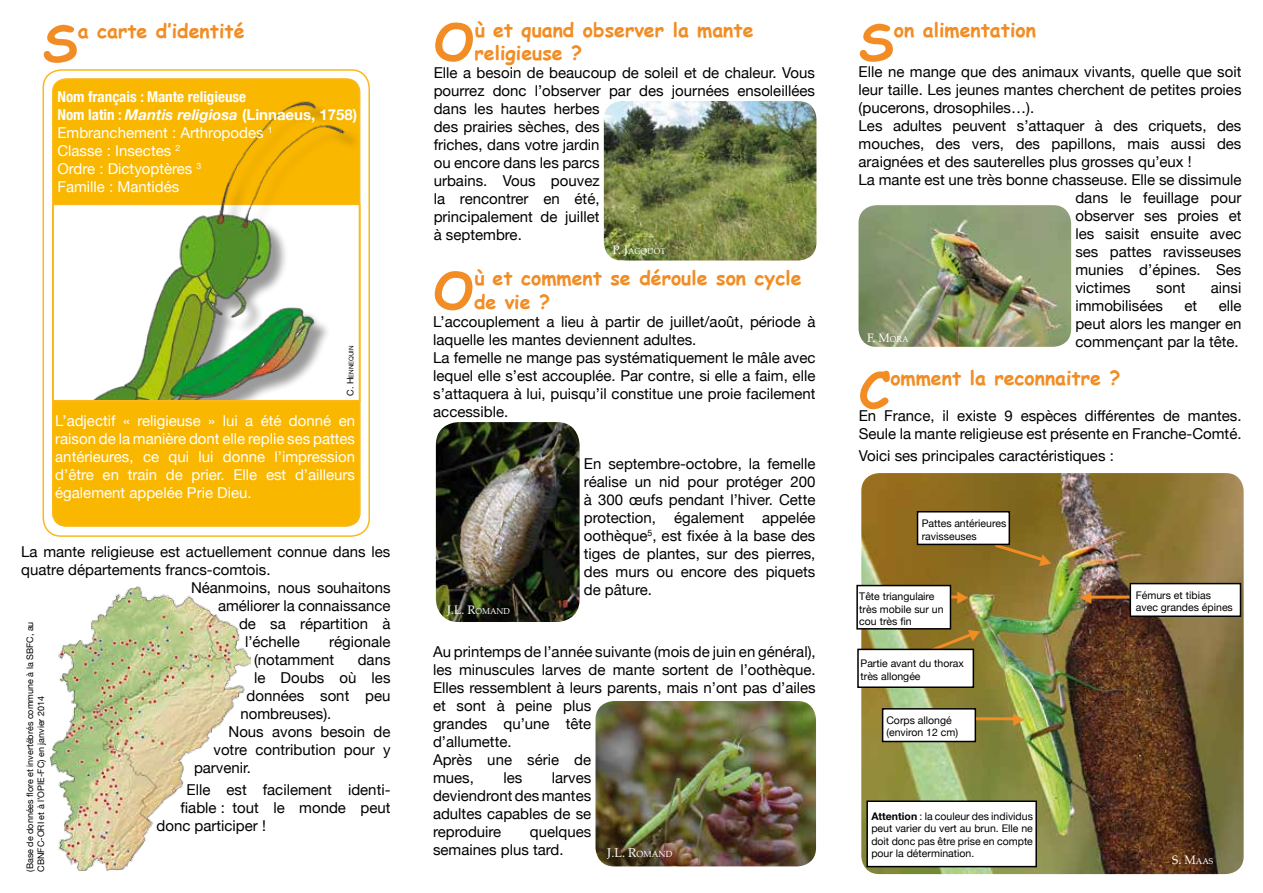
<style>
.page{position:relative;width:1263px;height:893px;background:#fff}
.page>*{position:absolute;margin:0;border:0;box-sizing:border-box;transform-origin:0 0}
.t1{font:700 51px "Comic Sans MS";color:#f18d24}
.t2{font:700 19.5px/23.4px "Comic Sans MS";color:#f18d24}
.t3{font:15px/18px "Helvetica Neue";color:#000}
.t4{font:15px/18px "Helvetica Neue";color:#fff;text-align:justify}
.t5{font:12.45px "Palatino";color:#fff}
.t6{font:12px "Palatino";color:#fff}
.t7{font:10.5px/12.6px "Helvetica Neue";color:#000}
.t8{font:9px/10.8px "Helvetica Neue";color:#000}
.t9{font:8.4px "Palatino";color:#fff}
.t10{font:6.3px "Helvetica Neue";color:#000}
.s1{font-weight:700;font-stretch:condensed}
.s2{font-weight:700;font-style:italic}
.s3{font-weight:700}
.s4{font-size:9px}
.s5{font-size:12px}
.s6{font-size:8.4px}
.s7{font-size:8.7px}
</style>
<div class="page">
<img style="left:858px;top:205px;width:213px;height:142px">
<img style="left:50px;top:586px;width:200px;height:285px">
<img style="left:436px;top:422px;width:144px;height:200px">
<img style="left:595px;top:701px;width:221px;height:165px">
<div style="left:43px;top:69px;width:327px;height:468px;border:2px solid #fab81c;border-radius:18px"></div>
<svg style="left:52px;top:78px;width:15px;height:321px"></svg>
<img style="left:67px;top:78px;width:300px;height:321px">
<div style="left:52px;top:399px;width:309px;height:128px;background:#fab700"></div>
<img style="left:604px;top:101px;width:212px;height:160px">
<img style="left:861px;top:473px;width:383px;height:401px">
<hr style="left:1090px;top:596px;width:49px;height:3px;background:#f18d24">
<div style="left:857px;top:649px;width:117px;height:39px;background:#fff;border:2px solid #000"></div>
<div style="left:882px;top:708px;width:94px;height:34px;background:#fff;border:2px solid #000"></div>
<div style="left:1129px;top:583px;width:112px;height:34px;background:#fff;border:2px solid #000"></div>
<div style="left:917px;top:511px;width:93px;height:34px;background:#fff;border:2px solid #000"></div>
<svg style="left:951px;top:595px;width:6px;height:4px"></svg>
<hr style="left:976px;top:717px;width:38px;height:3px;background:#f18d24">
<div style="left:856px;top:585px;width:95px;height:45px;background:#fff;border:2px solid #000"></div>
<div style="left:866px;top:800px;width:171px;height:67px;background:#fff;border:2px solid #000"></div>
<svg style="left:922px;top:625px;width:61px;height:31px"></svg>
<svg style="left:1080px;top:591px;width:11px;height:13px"></svg>
<svg style="left:992px;top:542px;width:61px;height:27px;background:#8f7028"></svg>
<svg style="left:957px;top:591px;width:11px;height:13px"></svg>
<svg style="left:1013px;top:713px;width:11px;height:13px"></svg>
<h1 class="t1" style="left:43px;top:5px;width:37px">S</h1>
<h2 class="t2" style="left:78px;top:18px;width:168px">a carte d’identité</h2>
<p class="t4" style="left:57px;top:87px;width:301px;text-align:left"><span class="s1">Nom français : Mante religieuse<br>Nom latin :</span> <span class="s2">Mantis religiosa</span> <span class="s3">(Linnaeus, 1758)<br></span>Embranchement : Arthropodes <sup>1<br></sup>Classe : Insectes <sup>2<br></sup>Ordre : Dictyoptères <sup>3<br></sup>Famille : Mantidés</p>
<p class="t10" style="left:347px;top:396px;width:52px;rotate:-90deg"><span class="s4">C.</span> <span class="s4">H</span>ennequin</p>
<p class="t4" style="left:55px;top:411px;width:301px">L’adjectif « religieuse » lui a été donné en raison de la manière dont elle replie ses pattes antérieures, ce qui lui donne l’impression d’être en train de prier. Elle est d’ailleurs également appelée Prie Dieu.</p>
<p class="t3" style="left:21px;top:543px;width:371px">La mante religieuse est actuellement connue dans les quatre départements francs-comtois.</p>
<p class="t8" style="left:25px;top:872px;width:252px;rotate:-90deg">(Base de données flore et invertébrés commune à la SBFC, au<br>CBNFC-ORI et à l’OPIE-FC) en janvier 2014</p>
<p class="t3" style="left:191px;top:578px;width:201px">Néanmoins, nous souhaitons</p>
<p class="t3" style="left:218px;top:596px;width:174px">améliorer la connaissance</p>
<p class="t3" style="left:239px;top:614px;width:153px">de sa répartition à</p>
<p class="t3" style="left:245px;top:632px;width:56px">l’échelle</p>
<p class="t3" style="left:254px;top:632px;width:138px;text-indent:75px">régionale (notamment</p>
<p class="t3" style="left:358px;top:650px;width:34px">dans</p>
<p class="t3" style="left:254px;top:668px;width:138px">le Doubs où les</p>
<p class="t3" style="left:247px;top:686px;width:145px">données sont peu</p>
<p class="t3" style="left:241px;top:704px;width:92px">nombreuses).</p>
<p class="t3" style="left:229px;top:722px;width:163px">Nous avons besoin de</p>
<p class="t3" style="left:214px;top:740px;width:179px">votre contribution pour y</p>
<p class="t3" style="left:194px;top:758px;width:58px">parvenir.</p>
<p class="t3" style="left:187px;top:780px;width:205px">Elle est facilement identi-</p>
<p class="t3" style="left:181px;top:798px;width:212px">fiable : tout le monde peut</p>
<p class="t3" style="left:157px;top:816px;width:111px">donc participer !</p>
<h1 class="t1" style="left:434px;top:4px;width:42px">O</h1>
<h2 class="t2" style="left:474px;top:17px;width:281px">ù et quand observer la mante religieuse ?</h2>
<p class="t3" style="left:434px;top:64px;width:383px">Elle a besoin de beaucoup de soleil et de chaleur. Vous pourrez donc l’observer par des journées ensoleillées dans les hautes herbes<br>des prairies sèches, des<br>friches, dans votre jardin<br>ou encore dans les parcs<br>urbains. Vous pouvez<br>la rencontrer en été,<br>principalement de juillet<br>à septembre.</p>
<p class="t9" style="left:612px;top:244px;width:55px"><span class="s5">P. J</span>ACQUOT</p>
<h1 class="t1" style="left:433px;top:253px;width:42px">O</h1>
<h2 class="t2" style="left:474px;top:266px;width:329px">ù et comment se déroule son cycle de vie ?</h2>
<p class="t3" style="left:433px;top:312px;width:384px">L’accouplement a lieu à partir de juillet/août, période à laquelle les mantes deviennent adultes.<br>La femelle ne mange pas systématiquement le mâle avec lequel elle s’est accouplée. Par contre, si elle a faim, elle s’attaquera à lui, puisqu’il constitue une proie facilement accessible.</p>
<p class="t6" style="left:447px;top:600px;width:64px">J.L. R<span class="s6">OMAND</span></p>
<p class="t3" style="left:584px;top:454px;width:233px;text-align:justify">En septembre-octobre, la femelle réalise un nid pour protéger 200 à 300 œufs pendant l’hiver. Cette protection, également appelée oothèque<sup>5</sup>, est fixée à la base des tiges de plantes, sur des pierres, des murs ou encore des piquets de pâture.</p>
<p class="t3" style="left:433px;top:643px;width:384px">Au printemps de l’année suivante (mois de juin en général), les minuscules larves de mante sortent de l’oothèque.<br>Elles ressemblent à leurs parents, mais n’ont pas d’ailes et sont à peine plus<br>grandes qu’une tête<br>d’allumette.<br>Après une série de<br>mues,</p>
<p class="t3" style="left:433px;top:769px;width:160px;text-align:justify;text-indent:119px">larves deviendront des mantes adultes capables de se reproduire</p>
<p class="t3" style="left:503px;top:769px;width:20px">les</p>
<p class="t3" style="left:433px;top:823px;width:160px;text-indent:97px">quelques semaines plus tard.</p>
<p class="t5" style="left:607px;top:842px;width:67px">J.L. R<span class="s7">OMAND</span></p>
<h1 class="t1" style="left:858px;top:4px;width:37px">S</h1>
<h2 class="t2" style="left:894px;top:17px;width:143px">on alimentation</h2>
<p class="t3" style="left:858px;top:63px;width:384px">Elle ne mange que des animaux vivants, quelle que soit</p>
<p class="t3" style="left:858px;top:81px;width:384px">leur taille. Les jeunes mantes cherchent de petites proies</p>
<p class="t3" style="left:858px;top:99px;width:177px">(pucerons, drosophiles…).</p>
<p class="t3" style="left:858px;top:117px;width:384px">Les adultes peuvent s’attaquer à des criquets, des</p>
<p class="t3" style="left:858px;top:135px;width:384px">mouches, des vers, des papillons, mais aussi des</p>
<p class="t3" style="left:858px;top:153px;width:335px">araignées et des sauterelles plus grosses qu’eux !</p>
<p class="t3" style="left:858px;top:171px;width:384px">La mante est une très bonne chasseuse. Elle se dissimule</p>
<p class="t3" style="left:1075px;top:189px;width:168px">dans le feuillage pour</p>
<p class="t3" style="left:1075px;top:207px;width:168px">observer ses proies et</p>
<p class="t3" style="left:1075px;top:225px;width:168px">les saisit ensuite avec</p>
<p class="t3" style="left:1075px;top:243px;width:168px">ses pattes ravisseuses</p>
<p class="t3" style="left:1075px;top:261px;width:168px">munies d’épines. Ses</p>
<p class="t3" style="left:1075px;top:279px;width:57px">victimes</p>
<p class="t3" style="left:1156px;top:279px;width:31px">sont</p>
<p class="t3" style="left:1211px;top:279px;width:32px">ainsi</p>
<p class="t3" style="left:1075px;top:297px;width:89px">immobilisées</p>
<p class="t3" style="left:1184px;top:297px;width:14px">et</p>
<p class="t3" style="left:1075px;top:297px;width:168px;text-align:justify;text-indent:143px">elle peut alors les manger en commençant par la tête.</p>
<p class="t6" style="left:867px;top:328px;width:43px">F. M<span class="s6">ORA</span></p>
<h1 class="t1" style="left:859px;top:352px;width:33px">C</h1>
<h2 class="t2" style="left:890px;top:366px;width:232px">omment la reconnaitre ?</h2>
<p class="t3" style="left:859px;top:407px;width:384px">En France, il existe 9 espèces différentes de mantes.<br>Seule la mante religieuse est présente en Franche-Comté.</p>
<p class="t3" style="left:859px;top:447px;width:257px">Voici ses principales caractéristiques :</p>
<p class="t7" style="left:922px;top:517px;width:86px">Pattes antérieures ravisseuses</p>
<p class="t7" style="left:859px;top:590px;width:86px">Tête triangulaire très mobile sur un cou très fin</p>
<p class="t7" style="left:860px;top:657px;width:105px">Partie avant du thorax très allongée</p>
<p class="t7" style="left:886px;top:713px;width:73px">Corps allongé (environ 12 cm)</p>
<p class="t7" style="left:871px;top:809px;width:163px;text-align:justify"><span class="s3">Attention</span> : la couleur des individus peut varier du vert au brun. Elle ne doit donc pas être prise en compte pour la détermination.</p>
<p class="t7" style="left:1136px;top:588px;width:99px">Fémurs et tibias avec grandes épines</p>
<p class="t6" style="left:1172px;top:850px;width:43px">S. M<span class="s6">AAS</span></p>
</div>
